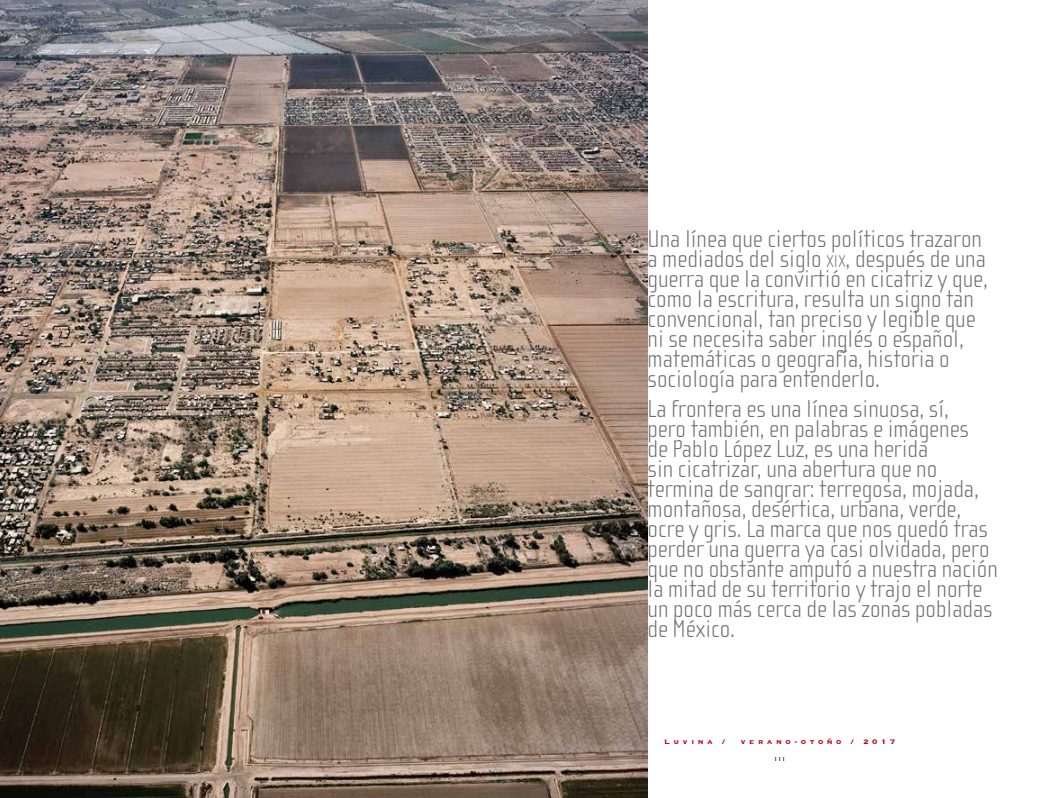
<style>
.page{position:relative;width:1063px;height:798px;background:#fff}
.page>*{position:absolute;margin:0;border:0;box-sizing:border-box;transform-origin:0 0}
.t1{font:100 25px/20px "Cholla Sans OT";color:#707172}
.t2{font:700 8.75px "Copperplate";letter-spacing:.4em;color:#b80718}
.t3{font:300 7.5px "Copperplate";color:#000}
.s1{font-size:17.5px}
</style>
<div class="page">
<img style="left:0;top:0;width:648px;height:797px">
<p class="t1" style="left:648px;top:229px;width:342px">Una línea que ciertos políticos trazaron a mediados del siglo <span class="s1">xix</span>, después de una guerra que la convirtió en cicatriz y que, como la escritura, resulta un signo tan convencional, tan preciso y legible que ni se necesita saber inglés o español, matemáticas o geografía, historia o sociología para entenderlo.</p>
<p class="t1" style="left:648px;top:399px;width:352px">La frontera es una línea sinuosa, sí,<br>pero también, en palabras e imágenes<br>de Pablo López Luz, es una herida<br>sin cicatrizar, una abertura que no termina de sangrar: terregosa, mojada, montañosa, desértica, urbana, verde, ocre y gris. La marca que nos quedó tras perder una guerra ya casi olvidada, pero que no obstante amputó a nuestra nación la mitad de su territorio y trajo el norte un poco más cerca de las zonas pobladas de México.</p>
<p class="t2" style="left:664px;top:736px;width:62px">Luvina /</p>
<p class="t2" style="left:741px;top:736px;width:156px">verano-otoño / 2017</p>
<p class="t3" style="left:775px;top:753px;width:12px">III</p>
</div>
